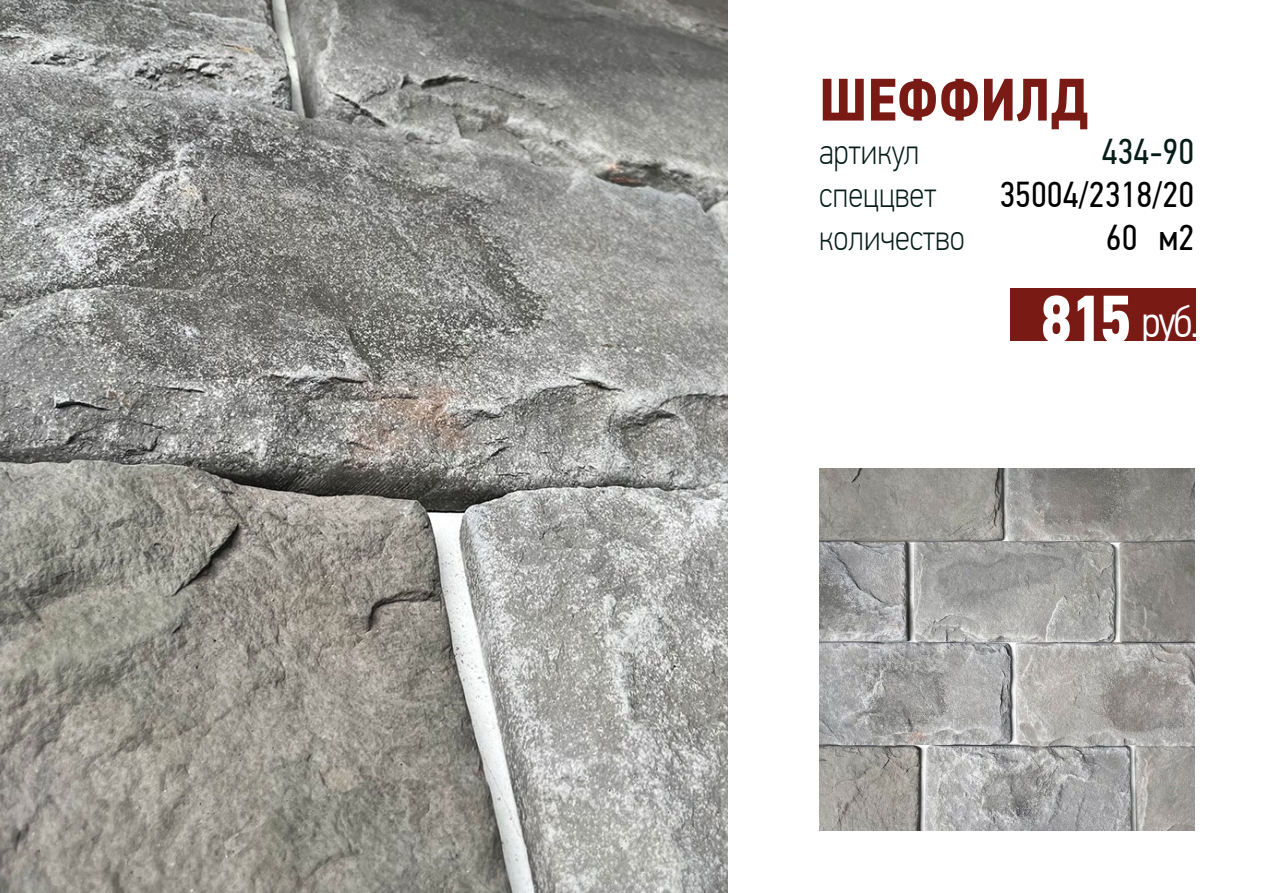
<style>
.page{position:relative;width:1263px;height:893px;background:#fff}
.page>*{position:absolute;margin:0;border:0;box-sizing:border-box;transform-origin:0 0}
.t1{font:700 60px "PF Din Text Cond Pro";color:#7a1a15}
.t2{font:300 45px "PF Din Text Cond Pro";color:#fff}
.t3{font:100 36px "PF Din Text Cond Pro";color:#051c18}
.t4{font:36px "PF Din Text Cond Pro";color:#000}
.t5{font:36px "PF Din Text Cond Pro";color:#051c18}
.s1{font-weight:700;font-size:67.5px}
</style>
<div class="page">
<img style="left:819px;top:468px;width:375px;height:362px">
<img style="left:0;top:0;width:727px;height:893px">
<div style="left:1010px;top:288px;width:186px;height:53px;background:#7a1a15"></div>
<h1 class="t1" style="left:819px;top:63px;width:271px">ШЕФФИЛД</h1>
<p class="t3" style="left:819px;top:131px;width:102px">артикул</p>
<p class="t5" style="left:1102px;top:130px;width:94px">434-90</p>
<p class="t3" style="left:819px;top:174px;width:119px">спеццвет</p>
<p class="t4" style="left:999px;top:173px;width:196px">35004/2318/20</p>
<p class="t3" style="left:819px;top:217px;width:147px">количество</p>
<p class="t4" style="left:1106px;top:216px;width:90px">60 м2</p>
<p class="t2" style="left:1039px;top:296px;width:161px"><span class="s1">815</span> руб.</p>
</div>
